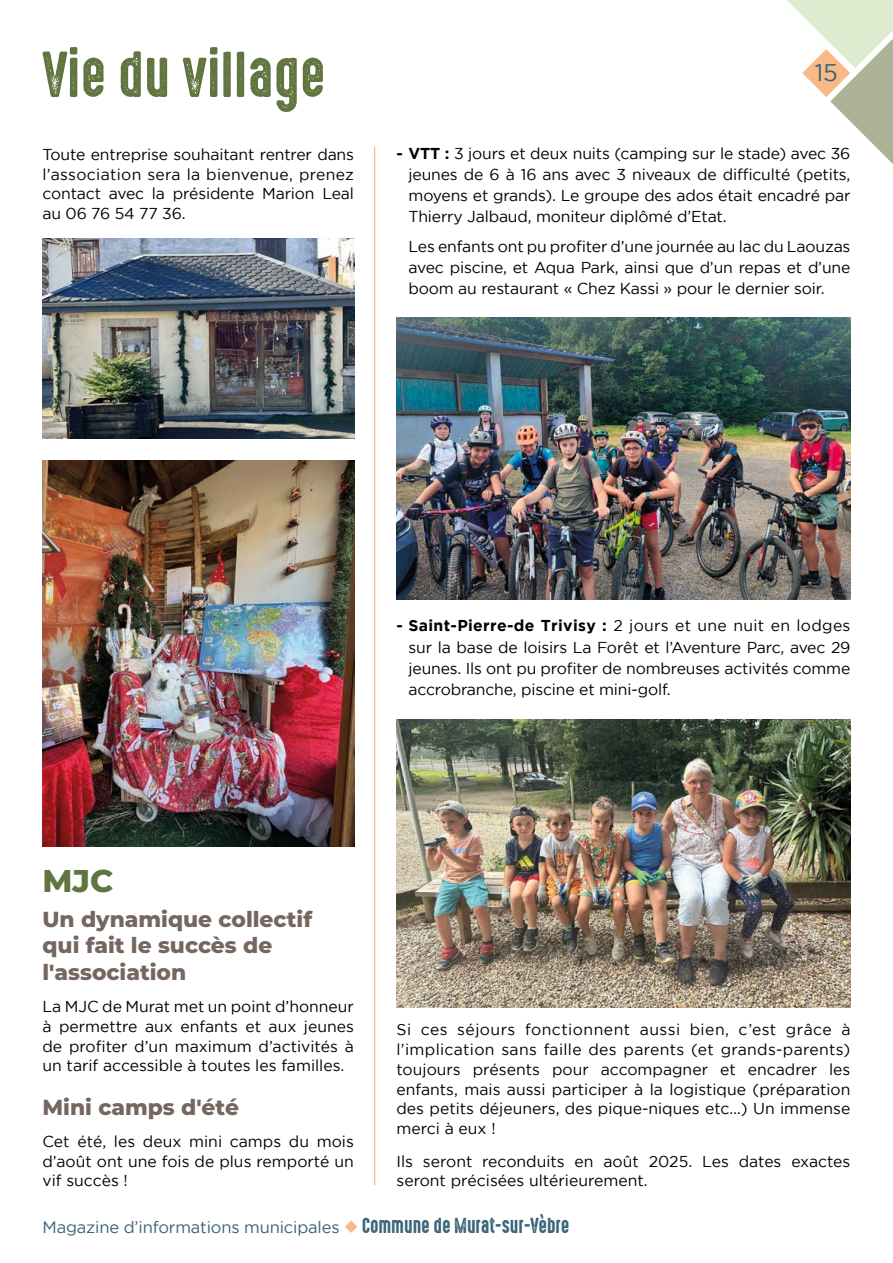
<style>
.page{position:relative;width:893px;height:1263px;background:#fff}
.page>*{position:absolute;margin:0;border:0;box-sizing:border-box;transform-origin:0 0}
.t1{font:58.5px "High Voltage Rough";color:#617540}
.t2{font:800 31.5px "Montserrat";color:#617540}
.t3{font:24px "Gotham";color:#366376}
.t4{font:800 21.75px/26.2px "Montserrat";color:#756660}
.t5{font:16.5px "Gotham";letter-spacing:-.01em;color:#366376}
.t6{font:15.75px/19.6px "Gotham";letter-spacing:-.01em;color:#000;text-align:justify}
.s1{font-weight:700}
.s2{font-family:"High Voltage Rough";font-size:19.5px}
</style>
<div class="page">
<svg style="left:787px;top:0;width:106px;height:164px"></svg>
<svg style="left:345px;top:1220px;width:12px;height:13px"></svg>
<hr style="left:374px;top:147px;width:1px;height:1038px;background:#f8b887">
<img style="left:396px;top:719px;width:454px;height:289px">
<img style="left:396px;top:317px;width:454px;height:283px">
<img style="left:43px;top:238px;width:311px;height:201px">
<img style="left:43px;top:460px;width:311px;height:387px">
<h1 class="t1" style="left:43px;top:30px;width:285px">Vie du village</h1>
<p class="t6" style="left:43px;top:144px;width:313px">Toute entreprise souhaitant rentrer dans l’association sera la bienvenue, prenez contact avec la présidente Marion Leal au 06 76 54 77 36.</p>
<h3 class="t3" style="left:815px;top:59px;width:25px">15</h3>
<p class="t6" style="left:408px;top:142px;width:443px;line-height:21.1px;text-indent:-12px"><span class="s1">- VTT :</span> 3 jours et deux nuits (camping sur le stade) avec 36 jeunes de 6 à 16 ans avec 3 niveaux de difficulté (petits, moyens et grands). Le groupe des ados était encadré par Thierry Jalbaud, moniteur diplômé d’Etat.</p>
<p class="t6" style="left:408px;top:235px;width:443px;line-height:21.1px">Les enfants ont pu profiter d’une journée au lac du Laouzas avec piscine, et Aqua Park, ainsi que d’un repas et d’une boom au restaurant « Chez Kassi » pour le dernier soir.</p>
<p class="t6" style="left:408px;top:615px;width:443px;line-height:21.1px;text-indent:-12px"><span class="s1">- Saint-Pierre-de Trivisy :</span> 2 jours et une nuit en lodges sur la base de loisirs La Forêt et l’Aventure Parc, avec 29 jeunes. Ils ont pu profiter de nombreuses activités comme accrobranche, piscine et mini-golf.</p>
<h2 class="t2" style="left:43px;top:858px;width:72px">MJC</h2>
<h3 class="t4" style="left:43px;top:905px;width:271px">Un dynamique collectif qui fait le succès de l'association</h3>
<p class="t6" style="left:43px;top:996px;width:313px">La MJC de Murat met un point d’honneur à permettre aux enfants et aux jeunes de profiter d’un maximum d’activités à un tarif accessible à toutes les familles.</p>
<h3 class="t4" style="left:43px;top:1092px;width:198px">Mini camps d'été</h3>
<p class="t6" style="left:43px;top:1131px;width:313px">Cet été, les deux mini camps du mois d’août ont une fois de plus remporté un vif succès !</p>
<p class="t6" style="left:396px;top:1020px;width:455px">Si ces séjours fonctionnent aussi bien, c’est grâce à l’implication sans faille des parents (et grands-parents) toujours présents pour accompagner et encadrer les enfants, mais aussi participer à la logistique (préparation des petits déjeuners, des pique-niques etc…) Un immense merci à eux !</p>
<p class="t6" style="left:396px;top:1151px;width:455px">Ils seront reconduits en août 2025. Les dates exactes seront précisées ultérieurement.</p>
<p class="t5" style="left:43px;top:1218px;width:529px">Magazine d’informations municipales <span class="s2">Commune de Murat-sur-Vèbre</span></p>
</div>
